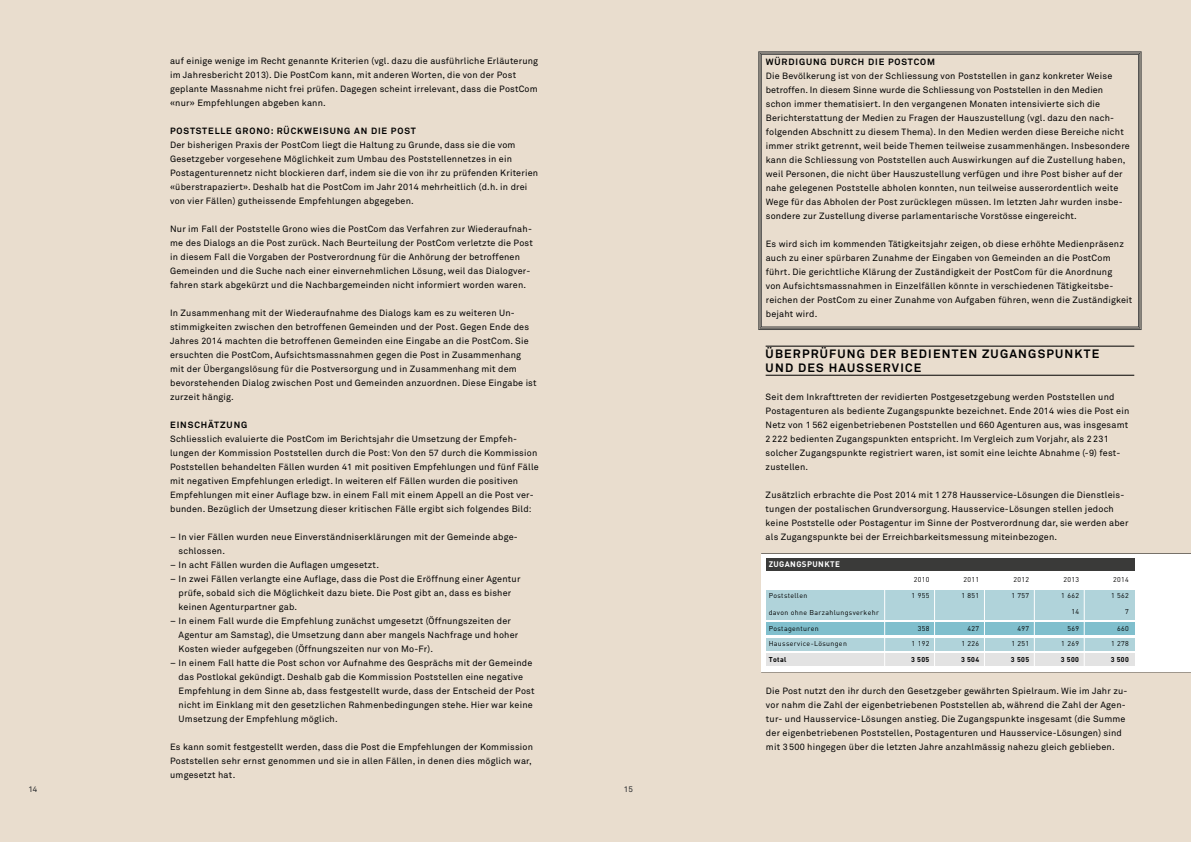
<style>
.page{position:relative;width:1191px;height:842px;background:#fff}
.page>*{position:absolute;margin:0;border:0;box-sizing:border-box;transform-origin:0 0}
.t1{font:700 12px/14px "Akkurat";letter-spacing:.1em;color:#000}
.t2{font:9px/14px "Akkurat";letter-spacing:.02em;color:#000}
.t3{font:700 9px "Akkurat";letter-spacing:.1em;color:#000}
.t4{font:700 8px "DIN";letter-spacing:.05em;color:#fff}
.t5{font:8px "Akkurat";color:#25272b}
.t6{font:7px "DIN";letter-spacing:.05em;color:#000}
.t7{font:700 7px "DIN";letter-spacing:.05em;color:#000}
</style>
<div class="page">
<div style="left:0;top:0;width:604px;height:842px;background:#e9ddce"></div>
<div style="left:587px;top:0;width:604px;height:842px;background:#e9ddce"></div>
<svg style="left:758px;top:51px;width:383px;height:279px"></svg>
<div style="left:759px;top:53px;width:381px;height:276px;border:1px solid #484847"></div>
<div style="left:761px;top:54px;width:377px;height:273px;border:1px solid #484847"></div>
<hr style="left:765px;top:346px;width:369px;height:1px;background:#000">
<hr style="left:765px;top:375px;width:369px;height:1px;background:#000">
<div style="left:761px;top:554px;width:430px;height:118px;background:#fff"></div>
<div style="left:766px;top:590px;width:368px;height:29px;background:#b0d3da"></div>
<div style="left:766px;top:622px;width:368px;height:13px;background:#80bfcd"></div>
<div style="left:766px;top:638px;width:368px;height:12px;background:#b0d3da"></div>
<div style="left:766px;top:653px;width:368px;height:13px;background:#e3e3e3"></div>
<div style="left:766px;top:558px;width:368px;height:13px;background:#3a3a39"></div>
<hr style="left:884px;top:589px;width:1px;height:80px;background:#fff">
<hr style="left:934px;top:589px;width:1px;height:80px;background:#fff">
<hr style="left:984px;top:589px;width:1px;height:80px;background:#fff">
<hr style="left:1033px;top:589px;width:1px;height:80px;background:#fff">
<hr style="left:1083px;top:589px;width:1px;height:80px;background:#fff">
<p class="t2" style="left:170px;top:54px;width:369px">auf einige wenige im Recht genannte Kriterien (vgl. dazu die ausführliche Erläuterung im Jahresbericht 2013). Die PostCom kann, mit anderen Worten, die von der Post geplante Massnahme nicht frei prüfen. Dagegen scheint irrelevant, dass die PostCom «nur» Empfehlungen abgeben kann.</p>
<p class="t3" style="left:170px;top:125px;width:247px">POSTSTELLE GRONO: RÜCKWEISUNG AN DIE POST</p>
<p class="t2" style="left:170px;top:138px;width:369px">Der bisherigen Praxis der PostCom liegt die Haltung zu Grunde, dass sie die vom Gesetzgeber vorgesehene Möglichkeit zum Umbau des Poststellennetzes in ein Postagenturennetz nicht blockieren darf, indem sie die von ihr zu prüfenden Kriterien «überstrapaziert». Deshalb hat die PostCom im Jahr 2014 mehrheitlich (d.h. in drei von vier Fällen) gutheissende Empfehlungen abgegeben.</p>
<p class="t2" style="left:170px;top:222px;width:364px">Nur im Fall der Poststelle Grono wies die PostCom das Verfahren zur Wiederaufnah&shy;me des Dialogs an die Post zurück. Nach Beurteilung der PostCom verletzte die Post in diesem Fall die Vorgaben der Postverordnung für die Anhörung der betroffenen Gemeinden und die Suche nach einer einvernehmlichen Lösung, weil das Dialogver&shy;fahren stark abgekürzt und die Nachbargemeinden nicht informiert worden waren.</p>
<p class="t2" style="left:170px;top:306px;width:368px">In Zusammenhang mit der Wiederaufnahme des Dialogs kam es zu weiteren Un&shy;stimmigkeiten zwischen den betroffenen Gemeinden und der Post. Gegen Ende des Jahres 2014 machten die betroffenen Gemeinden eine Eingabe an die PostCom. Sie ersuchten die PostCom, Aufsichtsmassnahmen gegen die Post in Zusammenhang mit der Übergangslösung für die Postversorgung und in Zusammenhang mit dem bevorstehenden Dialog zwischen Post und Gemeinden anzuordnen. Diese Eingabe ist zurzeit hängig.</p>
<p class="t3" style="left:170px;top:419px;width:79px">EINSCHÄTZUNG</p>
<p class="t2" style="left:170px;top:432px;width:370px">Schliesslich evaluierte die PostCom im Berichtsjahr die Umsetzung der Empfeh&shy;lungen der Kommission Poststellen durch die Post: Von den 57 durch die Kommission Poststellen behandelten Fällen wurden 41 mit positiven Empfehlungen und fünf Fälle mit negativen Empfehlungen erledigt. In weiteren elf Fällen wurden die positiven Empfehlungen mit einer Auflage bzw. in einem Fall mit einem Appell an die Post ver&shy;bunden. Bezüglich der Umsetzung dieser kritischen Fälle ergibt sich folgendes Bild:</p>
<p class="t2" style="left:170px;top:530px;width:349px">− In vier Fällen wurden neue Einverständniserklärungen mit der Gemeinde abge-</p>
<p class="t2" style="left:179px;top:544px;width:48px">schlossen.</p>
<p class="t2" style="left:170px;top:558px;width:210px">− In acht Fällen wurden die Auflagen umgesetzt.</p>
<p class="t2" style="left:170px;top:572px;width:352px">− In zwei Fällen verlangte eine Auflage, dass die Post die Eröffnung einer Agentur</p>
<p class="t2" style="left:179px;top:586px;width:334px">prüfe, sobald sich die Möglichkeit dazu biete. Die Post gibt an, dass es bisher</p>
<p class="t2" style="left:179px;top:600px;width:120px">keinen Agenturpartner gab.</p>
<p class="t2" style="left:170px;top:614px;width:342px">− In einem Fall wurde die Empfehlung zunächst umgesetzt (Öffnungszeiten der</p>
<p class="t2" style="left:179px;top:628px;width:341px">Agentur am Samstag), die Umsetzung dann aber mangels Nachfrage und hoher</p>
<p class="t2" style="left:179px;top:642px;width:256px">Kosten wieder aufgegeben (Öffnungszeiten nur von Mo-Fr).</p>
<p class="t2" style="left:170px;top:656px;width:364px">− In einem Fall hatte die Post schon vor Aufnahme des Gesprächs mit der Gemeinde</p>
<p class="t2" style="left:179px;top:670px;width:346px">das Postlokal gekündigt. Deshalb gab die Kommission Poststellen eine negative</p>
<p class="t2" style="left:179px;top:684px;width:357px">Empfehlung in dem Sinne ab, dass festgestellt wurde, dass der Entscheid der Post</p>
<p class="t2" style="left:179px;top:698px;width:356px">nicht im Einklang mit den gesetzlichen Rahmenbedingungen stehe. Hier war keine</p>
<p class="t2" style="left:179px;top:712px;width:161px">Umsetzung der Empfehlung möglich.</p>
<p class="t2" style="left:170px;top:740px;width:364px">Es kann somit festgestellt werden, dass die Post die Empfehlungen der Kommission<br>Poststellen sehr ernst genommen und sie in allen Fällen, in denen dies möglich war, umgesetzt hat.</p>
<p class="t5" style="left:28px;top:784px;width:11px">14</p>
<p class="t5" style="left:624px;top:784px;width:11px">15</p>
<p class="t3" style="left:766px;top:56px;width:171px">WÜRDIGUNG DURCH DIE POSTCOM</p>
<p class="t2" style="left:766px;top:68px;width:365px">Die Bevölkerung ist von der Schliessung von Poststellen in ganz konkreter Weise betroffen. In diesem Sinne wurde die Schliessung von Poststellen in den Medien schon immer thematisiert. In den vergangenen Monaten intensivierte sich die Berichterstattung der Medien zu Fragen der Hauszustellung (vgl. dazu den nach&shy;folgenden Abschnitt zu diesem Thema). In den Medien werden diese Bereiche nicht immer strikt getrennt, weil beide Themen teilweise zusammenhängen. Insbesondere kann die Schliessung von Poststellen auch Auswirkungen auf die Zustellung haben, weil Personen, die nicht über Hauszustellung verfügen und ihre Post bisher auf der nahe gelegenen Poststelle abholen konnten, nun teilweise ausserordentlich weite Wege für das Abholen der Post zurücklegen müssen. Im letzten Jahr wurden insbe&shy;sondere zur Zustellung diverse parlamentarische Vorstösse eingereicht.</p>
<p class="t2" style="left:766px;top:237px;width:368px">Es wird sich im kommenden Tätigkeitsjahr zeigen, ob diese erhöhte Medienpräsenz auch zu einer spürbaren Zunahme der Eingaben von Gemeinden an die PostCom führt. Die gerichtliche Klärung der Zuständigkeit der PostCom für die Anordnung<br>von Aufsichtsmassnahmen in Einzelfällen könnte in verschiedenen Tätigkeitsbe&shy;reichen der PostCom zu einer Zunahme von Aufgaben führen, wenn die Zuständigkeit bejaht wird.</p>
<h1 class="t1" style="left:765px;top:346px;width:335px">ÜBERPRÜFUNG DER BEDIENTEN ZUGANGSPUNKTE<br>UND DES HAUSSERVICE</h1>
<p class="t2" style="left:765px;top:390px;width:365px">Seit dem Inkrafttreten der revidierten Postgesetzgebung werden Poststellen und Postagenturen als bediente Zugangspunkte bezeichnet. Ende 2014 wies die Post ein Netz von 1 562 eigenbetriebenen Poststellen und 660 Agenturen aus, was insgesamt 2 222 bedienten Zugangspunkten entspricht. Im Vergleich zum Vorjahr, als 2 231 solcher Zugangspunkte registriert waren, ist somit eine leichte Abnahme (-9) fest&shy;zustellen.</p>
<p class="t2" style="left:765px;top:488px;width:364px">Zusätzlich erbrachte die Post 2014 mit 1 278 Hausservice-Lösungen die Dienstleis&shy;tungen der postalischen Grundversorgung. Hausservice-Lösungen stellen jedoch keine Poststelle oder Postagentur im Sinne der Postverordnung dar, sie werden aber als Zugangspunkte bei der Erreichbarkeitsmessung miteinbezogen.</p>
<p class="t4" style="left:768px;top:559px;width:73px">ZUGANGSPUNKTE</p>
<p class="t6" style="left:768px;top:591px;width:40px">Poststellen</p>
<p class="t6" style="left:768px;top:608px;width:112px">davon ohne Barzahlungsverkehr</p>
<p class="t6" style="left:913px;top:575px;width:17px">2010</p>
<p class="t6" style="left:963px;top:575px;width:17px">2011</p>
<p class="t6" style="left:1013px;top:575px;width:17px">2012</p>
<p class="t6" style="left:1063px;top:575px;width:17px">2013</p>
<p class="t6" style="left:1113px;top:575px;width:17px">2014</p>
<p class="t6" style="left:911px;top:591px;width:19px">1 955</p>
<p class="t6" style="left:961px;top:591px;width:19px">1 851</p>
<p class="t6" style="left:967px;top:624px;width:13px">427</p>
<p class="t6" style="left:1061px;top:591px;width:19px">1 662</p>
<p class="t6" style="left:1071px;top:607px;width:9px">14</p>
<p class="t6" style="left:1067px;top:624px;width:13px">569</p>
<p class="t6" style="left:1111px;top:591px;width:19px">1 562</p>
<p class="t6" style="left:1125px;top:607px;width:5px">7</p>
<p class="t6" style="left:1117px;top:624px;width:13px">660</p>
<p class="t6" style="left:1011px;top:591px;width:19px">1 757</p>
<p class="t6" style="left:1017px;top:624px;width:13px">497</p>
<p class="t6" style="left:768px;top:624px;width:52px">Postagenturen</p>
<p class="t6" style="left:917px;top:624px;width:13px">358</p>
<p class="t6" style="left:768px;top:639px;width:80px">Hausservice-Lösungen</p>
<p class="t6" style="left:911px;top:639px;width:19px">1 192</p>
<p class="t7" style="left:768px;top:655px;width:19px">Total</p>
<p class="t7" style="left:911px;top:655px;width:20px">3 505</p>
<p class="t6" style="left:961px;top:639px;width:19px">1 226</p>
<p class="t7" style="left:961px;top:655px;width:20px">3 504</p>
<p class="t6" style="left:1011px;top:639px;width:19px">1 251</p>
<p class="t7" style="left:1011px;top:655px;width:20px">3 505</p>
<p class="t6" style="left:1061px;top:639px;width:19px">1 269</p>
<p class="t7" style="left:1060px;top:655px;width:20px">3 500</p>
<p class="t6" style="left:1111px;top:639px;width:19px">1 278</p>
<p class="t7" style="left:1110px;top:655px;width:20px">3 500</p>
<p class="t2" style="left:766px;top:684px;width:363px">Die Post nutzt den ihr durch den Gesetzgeber gewährten Spielraum. Wie im Jahr zu&shy;vor nahm die Zahl der eigenbetriebenen Poststellen ab, während die Zahl der Agen&shy;tur- und Hausservice-Lösungen anstieg. Die Zugangspunkte insgesamt (die Summe der eigenbetriebenen Poststellen, Postagenturen und Hausservice-Lösungen) sind mit 3 500 hingegen über die letzten Jahre anzahlmässig nahezu gleich geblieben.</p>
</div>
